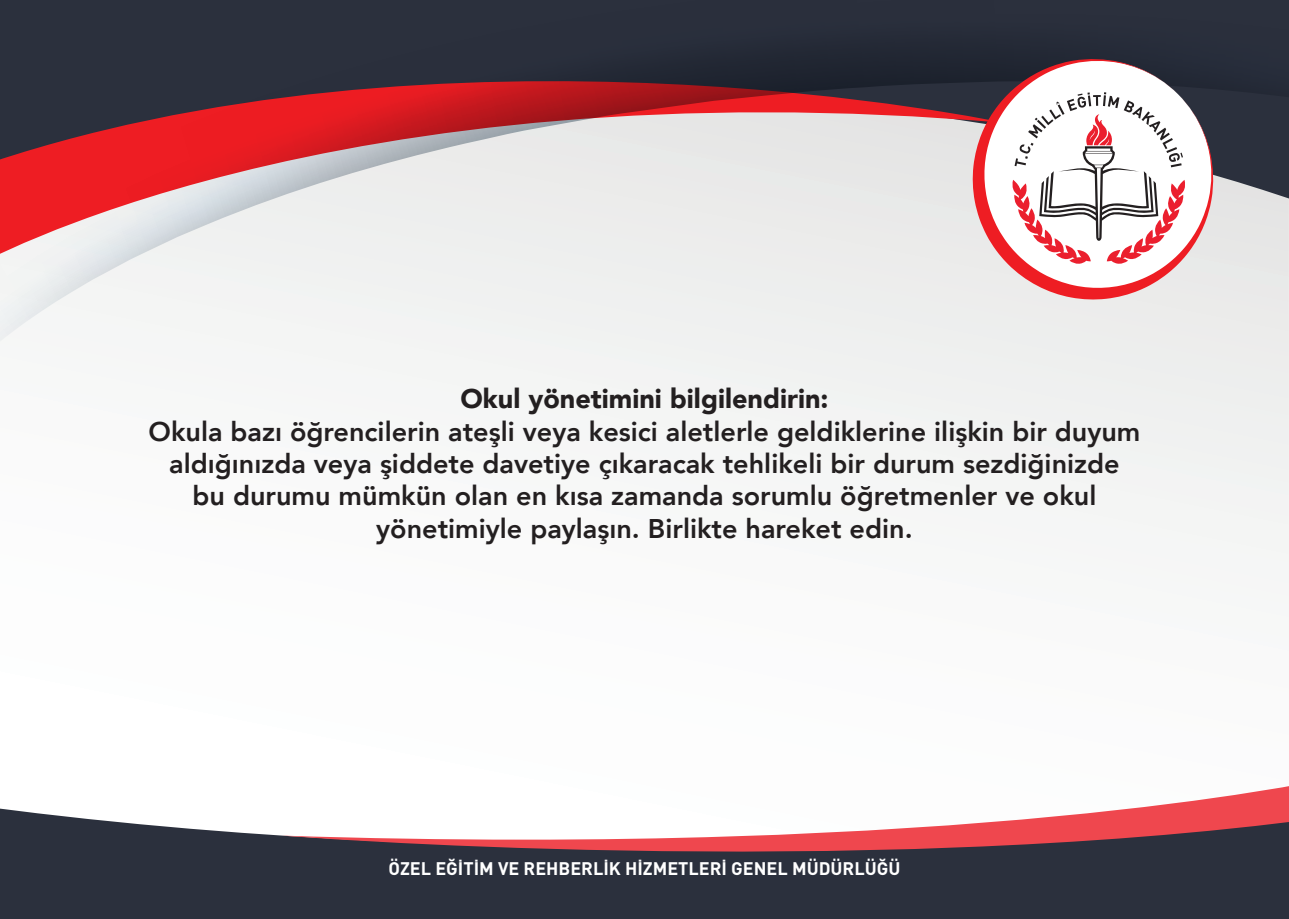
<style>
.page{position:relative;width:1289px;height:919px;background:#fff}
.page>*{position:absolute;margin:0;border:0;box-sizing:border-box;transform-origin:0 0}
.t1{font:800 27px/32.4px "Avenir";color:#231f20;text-align:center}
.t2{font:900 27px "Avenir";color:#231f20}
.t3{font:700 18px "DIN";color:#fff}
</style>
<div class="page">
<div style="left:373px;top:368px;width:915px;height:186px;background:#f4f5f4"></div>
<svg style="left:0;top:0;width:1288px;height:368px"></svg>
<svg style="left:967px;top:49px;width:256px;height:256px;background:#82848b"></svg>
<svg style="left:972px;top:58px;width:242px;height:242px"></svg>
<div style="left:0;top:808px;width:1288px;height:110px;background:#2b303d"></div>
<svg style="left:282px;top:786px;width:1006px;height:95px"></svg>
<svg style="left:1011px;top:92px;width:175px;height:173px"></svg>
<p class="t2" style="left:460px;top:375px;width:370px">Okul yönetimini bilgilendirin:</p>
<p class="t1" style="left:148px;top:415px;width:993px">Okula bazı öğrencilerin ateşli veya kesici aletlerle geldiklerine ilişkin bir duyum aldığınızda veya şiddete davetiye çıkaracak tehlikeli bir durum sezdiğinizde<br>bu durumu mümkün olan en kısa zamanda sorumlu öğretmenler ve okul yönetimiyle paylaşın. Birlikte hareket edin.</p>
<p class="t3" style="left:388px;top:857px;width:513px">ÖZEL EĞİTİM VE REHBERLİK HİZMETLERİ GENEL MÜDÜRLÜĞÜ</p>
</div>
